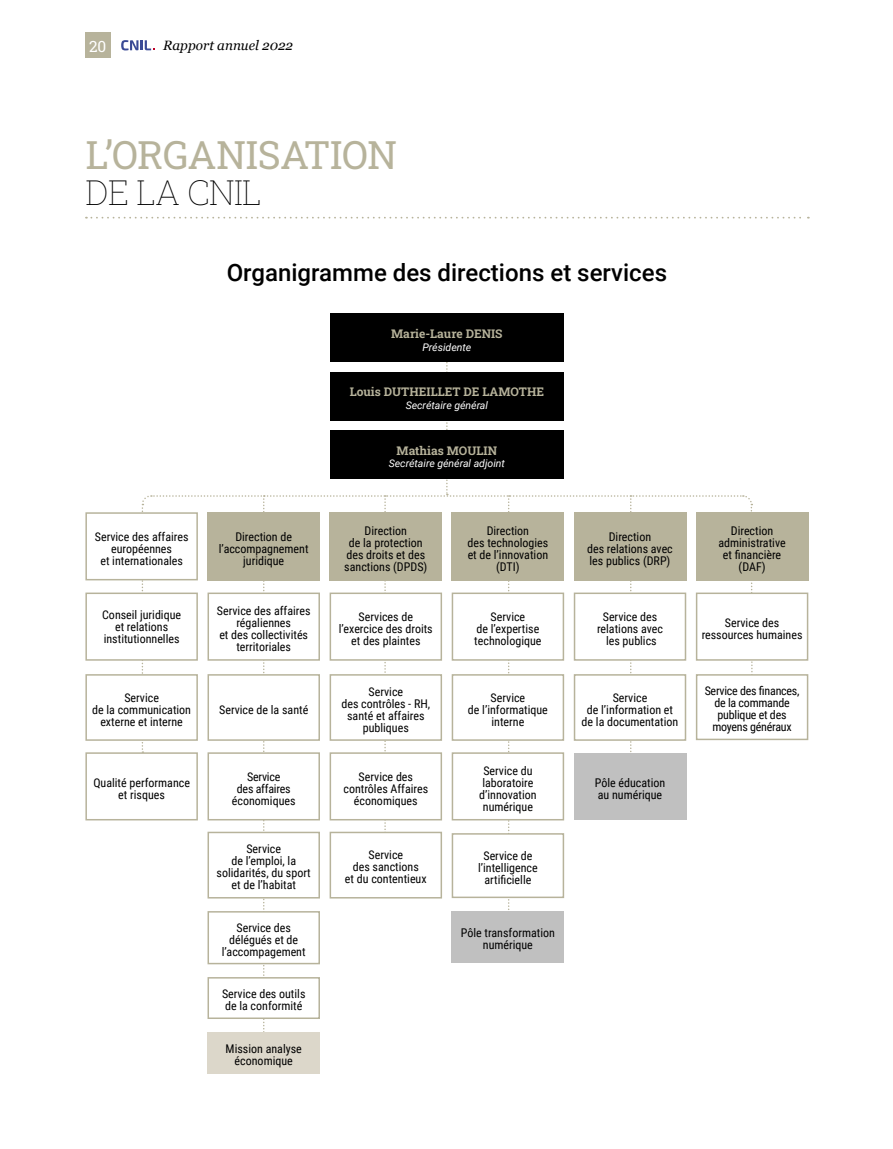
<style>
.page{position:relative;width:893px;height:1149px;background:#fff}
.page>*{position:absolute;margin:0;border:0;box-sizing:border-box;transform-origin:0 0}
.t1{font:39px "Roboto Slab";letter-spacing:-.02em;color:#b7b39b}
.t2{font:100 34.5px "Roboto Slab";letter-spacing:-.02em;color:#000}
.t3{font:500 24px "Roboto";color:#000}
.t4{font:15.45px "Roboto Slab";color:#fff}
.t5{font:italic 13.5px "Georgia";color:#000}
.t6{font:12px/12px "Roboto Condensed";color:#000;text-align:center}
.t7{font:12px/12px "Roboto Condensed";letter-spacing:-.02em;color:#000;text-align:center}
.t8{font:700 12px "Roboto Slab";color:#b7b39b}
.t9{font:italic 10.5px "Roboto";color:#fff}
</style>
<div class="page">
<div style="left:85px;top:33px;width:26px;height:25px;background:#b7b39b"></div>
<svg style="left:121px;top:40px;width:34px;height:10px"></svg>
<svg style="left:141px;top:361px;width:613px;height:672px"></svg>
<div style="left:330px;top:313px;width:234px;height:48px;background:#000"></div>
<div style="left:86px;top:513px;width:111px;height:66px;background:#fff"></div>
<div style="left:85px;top:512px;width:113px;height:68px;border:2px solid #b7b39b"></div>
<div style="left:86px;top:593px;width:111px;height:66px;background:#fff"></div>
<div style="left:85px;top:592px;width:113px;height:68px;border:2px solid #b7b39b"></div>
<div style="left:86px;top:674px;width:111px;height:65px;background:#fff"></div>
<div style="left:85px;top:674px;width:113px;height:66px;border:2px solid #b7b39b"></div>
<div style="left:208px;top:512px;width:112px;height:68px;background:#b7b39b"></div>
<div style="left:208px;top:593px;width:111px;height:66px;background:#fff"></div>
<div style="left:208px;top:592px;width:112px;height:68px;border:2px solid #b7b39b"></div>
<div style="left:208px;top:674px;width:111px;height:65px;background:#fff"></div>
<div style="left:208px;top:674px;width:112px;height:66px;border:2px solid #b7b39b"></div>
<div style="left:330px;top:512px;width:112px;height:68px;background:#b7b39b"></div>
<div style="left:330px;top:593px;width:111px;height:66px;background:#fff"></div>
<div style="left:330px;top:592px;width:112px;height:68px;border:2px solid #b7b39b"></div>
<div style="left:330px;top:674px;width:111px;height:65px;background:#fff"></div>
<div style="left:330px;top:674px;width:112px;height:66px;border:2px solid #b7b39b"></div>
<div style="left:452px;top:512px;width:112px;height:68px;background:#b7b39b"></div>
<div style="left:452px;top:593px;width:111px;height:66px;background:#fff"></div>
<div style="left:452px;top:592px;width:112px;height:68px;border:2px solid #b7b39b"></div>
<div style="left:452px;top:674px;width:111px;height:65px;background:#fff"></div>
<div style="left:452px;top:674px;width:112px;height:66px;border:2px solid #b7b39b"></div>
<div style="left:574px;top:512px;width:112px;height:68px;background:#b7b39b"></div>
<div style="left:574px;top:593px;width:111px;height:66px;background:#fff"></div>
<div style="left:574px;top:592px;width:112px;height:68px;border:2px solid #b7b39b"></div>
<div style="left:574px;top:674px;width:111px;height:65px;background:#fff"></div>
<div style="left:574px;top:674px;width:112px;height:66px;border:2px solid #b7b39b"></div>
<div style="left:86px;top:752px;width:111px;height:67px;background:#fff"></div>
<div style="left:85px;top:752px;width:113px;height:68px;border:2px solid #b7b39b"></div>
<div style="left:208px;top:752px;width:111px;height:67px;background:#fff"></div>
<div style="left:208px;top:752px;width:112px;height:68px;border:2px solid #b7b39b"></div>
<div style="left:208px;top:832px;width:111px;height:65px;background:#fff"></div>
<div style="left:208px;top:831px;width:112px;height:67px;border:2px solid #b7b39b"></div>
<div style="left:208px;top:911px;width:111px;height:52px;background:#fff"></div>
<div style="left:208px;top:910px;width:112px;height:54px;border:2px solid #b7b39b"></div>
<div style="left:208px;top:977px;width:111px;height:40px;background:#fff"></div>
<div style="left:208px;top:976px;width:112px;height:42px;border:2px solid #b7b39b"></div>
<div style="left:208px;top:1031px;width:112px;height:42px;background:#dcd7ca"></div>
<div style="left:330px;top:752px;width:111px;height:67px;background:#fff"></div>
<div style="left:330px;top:752px;width:112px;height:68px;border:2px solid #b7b39b"></div>
<div style="left:330px;top:832px;width:111px;height:65px;background:#fff"></div>
<div style="left:330px;top:831px;width:112px;height:67px;border:2px solid #b7b39b"></div>
<div style="left:452px;top:752px;width:111px;height:67px;background:#fff"></div>
<div style="left:452px;top:752px;width:112px;height:68px;border:2px solid #b7b39b"></div>
<div style="left:452px;top:833px;width:111px;height:64px;background:#fff"></div>
<div style="left:452px;top:832px;width:112px;height:65px;border:2px solid #b7b39b"></div>
<div style="left:574px;top:753px;width:112px;height:66px;background:#c0c0c0"></div>
<div style="left:452px;top:910px;width:112px;height:52px;background:#c0c0c0"></div>
<div style="left:696px;top:512px;width:112px;height:68px;background:#b7b39b"></div>
<div style="left:697px;top:593px;width:111px;height:66px;background:#fff"></div>
<div style="left:696px;top:592px;width:112px;height:68px;border:2px solid #b7b39b"></div>
<div style="left:697px;top:674px;width:111px;height:65px;background:#fff"></div>
<div style="left:696px;top:674px;width:112px;height:66px;border:2px solid #b7b39b"></div>
<div style="left:330px;top:372px;width:234px;height:48px;background:#000"></div>
<div style="left:330px;top:430px;width:234px;height:48px;background:#000"></div>
<svg style="left:86px;top:217px;width:723px;height:1px"></svg>
<p class="t4" style="left:89px;top:36px;width:19px">20</p>
<p class="t5" style="left:163px;top:36px;width:132px">Rapport annuel 2022</p>
<h1 class="t1" style="left:85px;top:128px;width:313px">L’ORGANISATION</h1>
<h2 class="t2" style="left:85px;top:168px;width:178px">DE LA CNIL</h2>
<h3 class="t3" style="left:227px;top:255px;width:442px">Organigramme des directions et services</h3>
<p class="t8" style="left:391px;top:326px;width:113px">Marie-Laure DENIS</p>
<p class="t9" style="left:422px;top:340px;width:50px">Présidente</p>
<p class="t8" style="left:350px;top:383px;width:196px">Louis DUTHEILLET DE LAMOTHE</p>
<p class="t9" style="left:406px;top:397px;width:84px">Secrétaire général</p>
<p class="t8" style="left:397px;top:442px;width:102px">Mathias MOULIN</p>
<p class="t9" style="left:389px;top:456px;width:118px">Secrétaire général adjoint</p>
<p class="t6" style="left:95px;top:529px;width:95px">Service des affaires européennes<br>et internationales</p>
<p class="t6" style="left:102px;top:608px;width:80px">Conseil juridique et relations institutionnelles</p>
<p class="t6" style="left:92px;top:690px;width:100px">Service<br>de la communication externe et interne</p>
<p class="t6" style="left:219px;top:529px;width:91px">Direction de l’accompagnement juridique</p>
<p class="t6" style="left:217px;top:604px;width:95px">Service des affaires régaliennes<br>et des collectivités territoriales</p>
<p class="t6" style="left:219px;top:702px;width:91px">Service de la santé</p>
<p class="t6" style="left:344px;top:523px;width:85px">Direction<br>de la protection des droits et des sanctions (DPDS)</p>
<p class="t6" style="left:339px;top:610px;width:95px">Services de l’exercice des droits et des plaintes</p>
<p class="t6" style="left:341px;top:684px;width:90px">Service<br>des contrôles - RH, santé et affaires publiques</p>
<p class="t6" style="left:468px;top:523px;width:82px">Direction<br>des technologies et de l’innovation (DTI)</p>
<p class="t6" style="left:474px;top:610px;width:69px">Service<br>de l’expertise technologique</p>
<p class="t6" style="left:468px;top:690px;width:81px">Service<br>de l’informatique interne</p>
<p class="t6" style="left:587px;top:529px;width:87px">Direction<br>des relations avec les publics (DRP)</p>
<p class="t6" style="left:597px;top:610px;width:67px">Service des relations avec les publics</p>
<p class="t6" style="left:582px;top:690px;width:98px">Service<br>de l’information et de la documentation</p>
<p class="t6" style="left:93px;top:775px;width:98px">Qualité performance et risques</p>
<p class="t7" style="left:232px;top:769px;width:65px">Service<br>des affaires économiques</p>
<p class="t6" style="left:217px;top:842px;width:96px">Service<br>de l’emploi, la solidarités, du sport et de l’habitat</p>
<p class="t6" style="left:222px;top:921px;width:85px">Service des délégués et de l’accompagement</p>
<p class="t6" style="left:222px;top:987px;width:85px;text-align:left">Service des outils de la conformité</p>
<p class="t6" style="left:226px;top:1042px;width:78px">Mission analyse économique</p>
<p class="t6" style="left:343px;top:769px;width:86px">Service des contrôles Affaires économiques</p>
<p class="t6" style="left:345px;top:848px;width:83px">Service<br>des sanctions<br>et du contentieux</p>
<p class="t6" style="left:479px;top:763px;width:59px">Service du laboratoire d’innovation numérique</p>
<p class="t6" style="left:478px;top:848px;width:61px">Service de l’intelligence artificielle</p>
<p class="t6" style="left:461px;top:926px;width:96px">Pôle transformation numérique</p>
<p class="t6" style="left:595px;top:775px;width:72px;text-align:left">Pôle éducation au numérique</p>
<p class="t6" style="left:718px;top:523px;width:69px">Direction administrative et financière (DAF)</p>
<p class="t6" style="left:702px;top:616px;width:102px">Service des ressources humaines</p>
<p class="t7" style="left:705px;top:684px;width:96px">Service des finances, de la commande publique et des moyens généraux</p>
</div>
